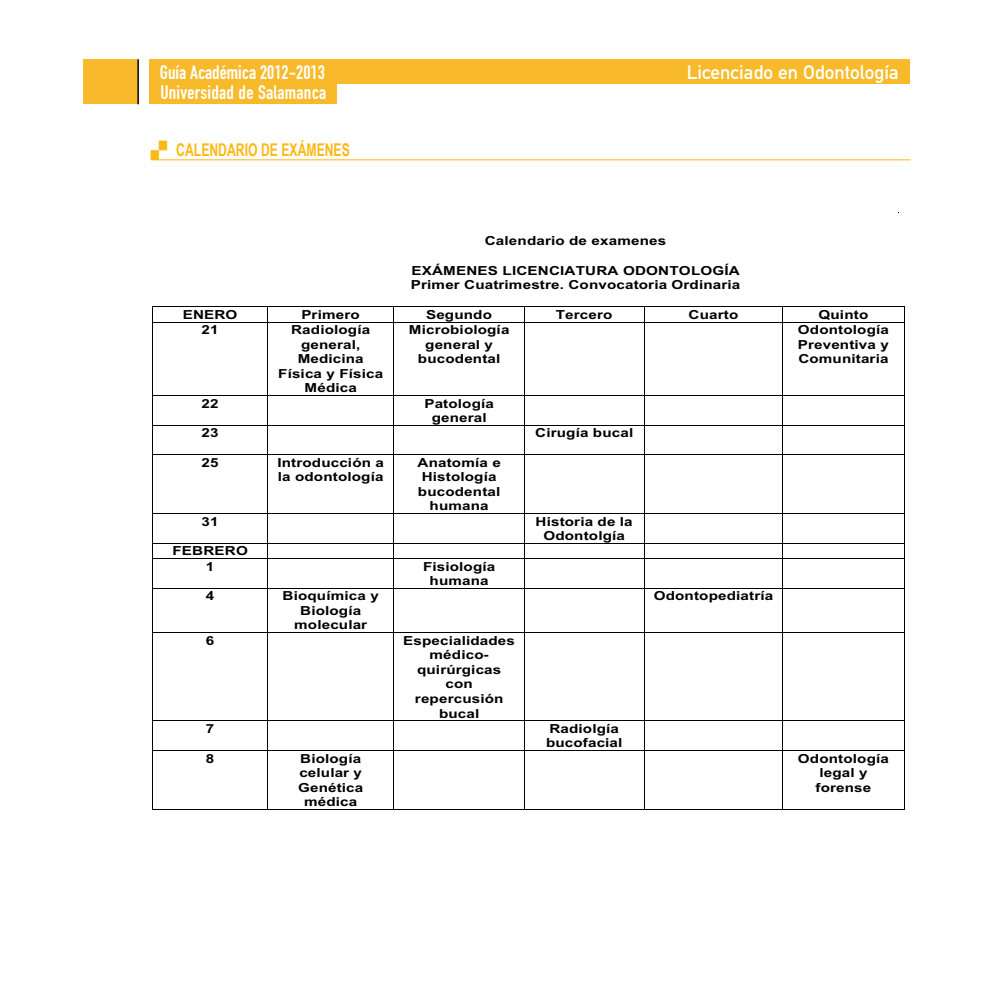
<style>
.page{position:relative;width:993px;height:993px;background:#fff}
.page>*{position:absolute;margin:0;border:0;box-sizing:border-box;transform-origin:0 0}
.t1{font:19.25px "DIN Engschrift Alternate";letter-spacing:.01em;color:#fff}
.t2{font:19.25px "DIN Mittelschrift";color:#fff}
.t3{font:700 17.5px "Arial Narrow";color:#fcb814;scale:.85 1}
.t4{font:12.42px/14.5px "Arial Narrow Bold+T42";letter-spacing:.01em;color:#000;text-align:center;scale:1.48 1}
</style>
<div class="page">
<div style="left:83px;top:59px;width:55px;height:45px;background:#f8ba2a"></div>
<hr style="left:137px;top:59px;width:2px;height:45px;background:#231f20">
<div style="left:149px;top:59px;width:760px;height:25px;background:#f8ba2a"></div>
<div style="left:149px;top:83px;width:187px;height:21px;background:#f8ba2a"></div>
<hr style="left:152px;top:306px;width:752px;height:1px;background:#000">
<svg style="left:152px;top:307px;width:1px;height:15px"></svg>
<svg style="left:267px;top:307px;width:1px;height:15px"></svg>
<svg style="left:393px;top:307px;width:1px;height:15px"></svg>
<svg style="left:524px;top:307px;width:1px;height:15px"></svg>
<svg style="left:782px;top:307px;width:1px;height:15px"></svg>
<hr style="left:152px;top:322px;width:752px;height:1px;background:#000">
<hr style="left:152px;top:322px;width:1px;height:73px;background:#000">
<hr style="left:267px;top:322px;width:1px;height:73px;background:#000">
<hr style="left:393px;top:322px;width:1px;height:73px;background:#000">
<hr style="left:524px;top:322px;width:1px;height:73px;background:#000">
<hr style="left:643px;top:322px;width:1px;height:73px;background:#000">
<hr style="left:782px;top:322px;width:1px;height:73px;background:#000">
<hr style="left:903px;top:322px;width:1px;height:73px;background:#000">
<hr style="left:152px;top:395px;width:752px;height:1px;background:#000">
<hr style="left:152px;top:425px;width:752px;height:1px;background:#000">
<svg style="left:152px;top:396px;width:1px;height:58px"></svg>
<svg style="left:267px;top:396px;width:1px;height:58px"></svg>
<svg style="left:393px;top:396px;width:1px;height:58px"></svg>
<svg style="left:524px;top:396px;width:1px;height:58px"></svg>
<svg style="left:782px;top:396px;width:1px;height:58px"></svg>
<hr style="left:152px;top:454px;width:752px;height:1px;background:#000">
<hr style="left:152px;top:454px;width:1px;height:59px;background:#000">
<hr style="left:267px;top:454px;width:1px;height:59px;background:#000">
<hr style="left:393px;top:454px;width:1px;height:59px;background:#000">
<hr style="left:524px;top:454px;width:1px;height:59px;background:#000">
<hr style="left:643px;top:454px;width:1px;height:59px;background:#000">
<hr style="left:782px;top:454px;width:1px;height:59px;background:#000">
<hr style="left:903px;top:454px;width:1px;height:59px;background:#000">
<hr style="left:152px;top:513px;width:752px;height:1px;background:#000">
<hr style="left:152px;top:543px;width:752px;height:1px;background:#000">
<svg style="left:152px;top:514px;width:1px;height:44px"></svg>
<svg style="left:267px;top:514px;width:1px;height:44px"></svg>
<svg style="left:393px;top:514px;width:1px;height:44px"></svg>
<svg style="left:524px;top:514px;width:1px;height:44px"></svg>
<svg style="left:782px;top:514px;width:1px;height:44px"></svg>
<hr style="left:152px;top:558px;width:752px;height:1px;background:#000">
<hr style="left:152px;top:558px;width:1px;height:30px;background:#000">
<hr style="left:267px;top:558px;width:1px;height:30px;background:#000">
<hr style="left:393px;top:558px;width:1px;height:30px;background:#000">
<hr style="left:524px;top:558px;width:1px;height:30px;background:#000">
<hr style="left:643px;top:558px;width:1px;height:30px;background:#000">
<hr style="left:782px;top:558px;width:1px;height:30px;background:#000">
<hr style="left:903px;top:558px;width:1px;height:30px;background:#000">
<hr style="left:152px;top:588px;width:752px;height:1px;background:#000">
<hr style="left:152px;top:588px;width:1px;height:44px;background:#000">
<hr style="left:267px;top:588px;width:1px;height:44px;background:#000">
<hr style="left:393px;top:588px;width:1px;height:44px;background:#000">
<hr style="left:524px;top:588px;width:1px;height:44px;background:#000">
<hr style="left:643px;top:588px;width:1px;height:44px;background:#000">
<hr style="left:782px;top:588px;width:1px;height:44px;background:#000">
<hr style="left:903px;top:588px;width:1px;height:44px;background:#000">
<hr style="left:152px;top:632px;width:752px;height:1px;background:#000">
<hr style="left:152px;top:632px;width:1px;height:88px;background:#000">
<hr style="left:267px;top:632px;width:1px;height:88px;background:#000">
<hr style="left:393px;top:632px;width:1px;height:88px;background:#000">
<hr style="left:524px;top:632px;width:1px;height:88px;background:#000">
<hr style="left:643px;top:632px;width:1px;height:88px;background:#000">
<hr style="left:782px;top:632px;width:1px;height:88px;background:#000">
<hr style="left:903px;top:632px;width:1px;height:88px;background:#000">
<hr style="left:152px;top:720px;width:752px;height:1px;background:#000">
<svg style="left:152px;top:721px;width:1px;height:29px"></svg>
<svg style="left:267px;top:721px;width:1px;height:29px"></svg>
<svg style="left:393px;top:721px;width:1px;height:29px"></svg>
<svg style="left:524px;top:721px;width:1px;height:29px"></svg>
<svg style="left:782px;top:721px;width:1px;height:29px"></svg>
<hr style="left:152px;top:750px;width:752px;height:1px;background:#000">
<hr style="left:152px;top:750px;width:1px;height:59px;background:#000">
<hr style="left:152px;top:808px;width:115px;height:1px;background:#000">
<hr style="left:267px;top:750px;width:1px;height:59px;background:#000">
<hr style="left:268px;top:808px;width:125px;height:1px;background:#000">
<hr style="left:393px;top:750px;width:1px;height:59px;background:#000">
<hr style="left:394px;top:808px;width:130px;height:1px;background:#000">
<hr style="left:524px;top:750px;width:1px;height:59px;background:#000">
<hr style="left:524px;top:808px;width:119px;height:1px;background:#000">
<hr style="left:643px;top:750px;width:1px;height:59px;background:#000">
<hr style="left:644px;top:808px;width:138px;height:1px;background:#000">
<hr style="left:782px;top:750px;width:1px;height:59px;background:#000">
<hr style="left:782px;top:808px;width:121px;height:1px;background:#000">
<hr style="left:903px;top:750px;width:1px;height:59px;background:#000">
<hr style="left:151px;top:159px;width:759px;height:1px;background:#fcb814">
<svg style="left:151px;top:159px;width:16px;height:1px"></svg>
<h1 class="t1" style="left:160px;top:66px;width:166px">Guía Académica 2012-2013</h1>
<h1 class="t2" style="left:686px;top:66px;width:213px">Licenciado en Odontología</h1>
<h1 class="t1" style="left:160px;top:85px;width:167px">Universidad de Salamanca</h1>
<h2 class="t3" style="left:176px;top:137px;width:206px">CALENDARIO DE EXÁMENES</h2>
<p class="t4" style="left:484px;top:235px;width:124px">Calendario de examenes</p>
<p class="t4" style="left:411px;top:264px;width:224px;text-align:left">EXÁMENES LICENCIATURA ODONTOLOGÍA<br>Primer Cuatrimestre. Convocatoria Ordinaria</p>
<p class="t4" style="left:183px;top:308px;width:38px">ENERO</p>
<p class="t4" style="left:301px;top:308px;width:41px">Primero</p>
<p class="t4" style="left:426px;top:308px;width:46px">Segundo</p>
<p class="t4" style="left:555px;top:308px;width:40px">Tercero</p>
<p class="t4" style="left:688px;top:308px;width:35px">Cuarto</p>
<p class="t4" style="left:818px;top:308px;width:35px">Quinto</p>
<p class="t4" style="left:201px;top:323px;width:13px">21</p>
<p class="t4" style="left:278px;top:323px;width:72px">Radiología general,<br>Medicina<br>Física y Física<br>Médica</p>
<p class="t4" style="left:409px;top:323px;width:69px">Microbiología general y bucodental</p>
<p class="t4" style="left:797px;top:324px;width:63px;text-align:justify">Odontología Preventiva y Comunitaria</p>
<p class="t4" style="left:201px;top:397px;width:13px">22</p>
<p class="t4" style="left:424px;top:397px;width:48px">Patología general</p>
<p class="t4" style="left:201px;top:427px;width:13px">23</p>
<p class="t4" style="left:535px;top:427px;width:68px">Cirugía bucal</p>
<p class="t4" style="left:201px;top:456px;width:13px">25</p>
<p class="t4" style="left:277px;top:456px;width:73px;text-align:left">Introducción a la odontología</p>
<p class="t4" style="left:417px;top:456px;width:58px">Anatomía e<br>Histología bucodental humana</p>
<p class="t4" style="left:201px;top:515px;width:13px">31</p>
<p class="t4" style="left:535px;top:515px;width:67px">Historia de la<br>Odontolgía</p>
<p class="t4" style="left:172px;top:544px;width:52px;line-height:15.2px">FEBRERO<br>1</p>
<p class="t4" style="left:423px;top:560px;width:50px">Fisiología humana</p>
<p class="t4" style="left:206px;top:589px;width:7px">4</p>
<p class="t4" style="left:282px;top:589px;width:66px">Bioquímica y<br>Biología molecular</p>
<p class="t4" style="left:653px;top:589px;width:82px">Odontopediatría</p>
<p class="t4" style="left:206px;top:634px;width:7px">6</p>
<p class="t4" style="left:403px;top:634px;width:77px">Especialidades médico&shy;quirúrgicas con repercusión bucal</p>
<p class="t4" style="left:206px;top:722px;width:7px">7</p>
<p class="t4" style="left:546px;top:722px;width:53px;text-align:left">Radiolgía bucofacial</p>
<p class="t4" style="left:206px;top:751px;width:7px">8</p>
<p class="t4" style="left:298px;top:751px;width:46px">Biología celular y<br>Genética médica</p>
<p class="t4" style="left:797px;top:751px;width:63px">Odontología legal y forense</p>
</div>
